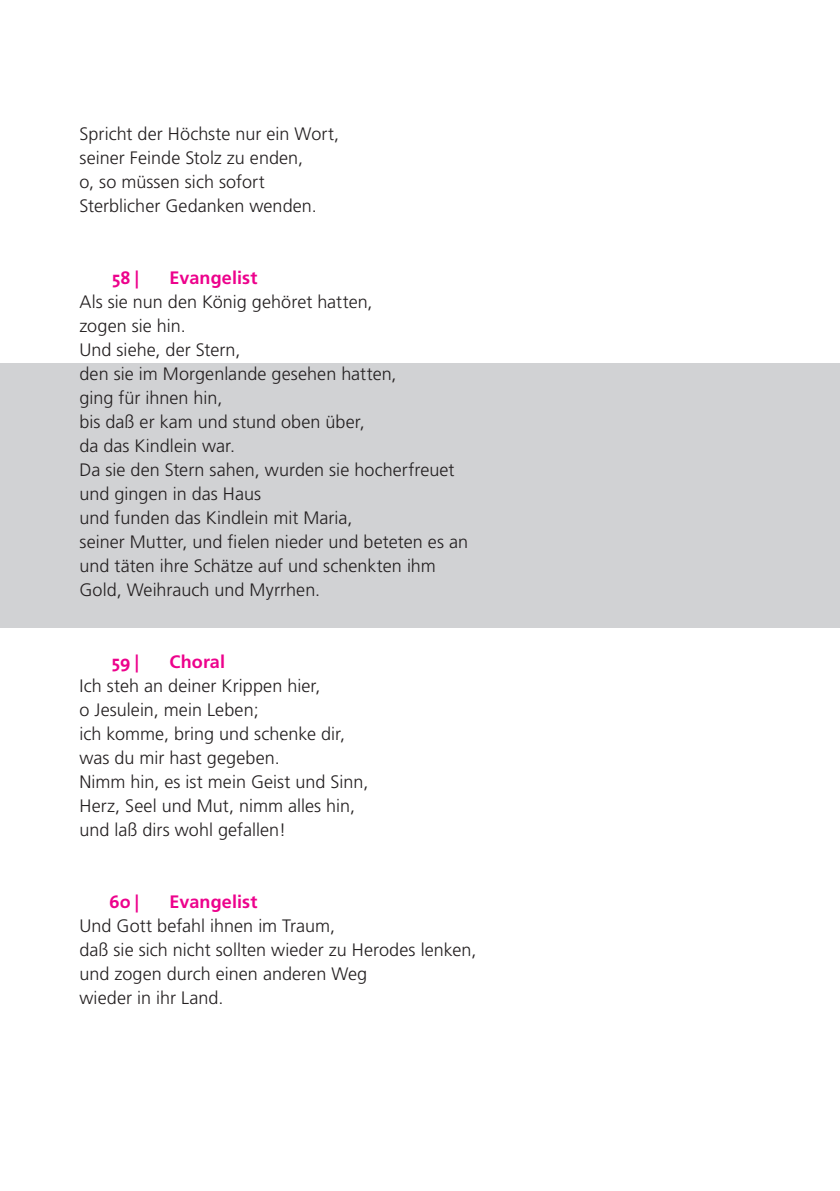
<style>
.page{position:relative;width:840px;height:1191px;background:#fff}
.page>*{position:absolute;margin:0;border:0;box-sizing:border-box;transform-origin:0 0}
.t1{font:300 18px/24px "Frutiger";letter-spacing:.005em;color:#231f20}
.t2{font:700 18px "Frutiger";letter-spacing:.01em;color:#ed028c}
.t3{font:700 18px "The Sans";color:#ed028c}
</style>
<div class="page">
<div style="left:0;top:363px;width:839px;height:264px;background:#d1d2d4"></div>
<p class="t1" style="left:79px;top:122px;width:261px">Spricht der Höchste nur ein Wort, seiner Feinde Stolz zu enden,<br>o, so müssen sich sofort<br>Sterblicher Gedanken wenden.</p>
<p class="t3" style="left:112px;top:263px;width:29px">58|</p>
<p class="t2" style="left:169px;top:267px;width:89px">Evangelist</p>
<p class="t1" style="left:79px;top:290px;width:390px">Als sie nun den König gehöret hatten,<br>zogen sie hin.<br>Und siehe, der Stern,<br>den sie im Morgenlande gesehen hatten,<br>ging für ihnen hin,<br>bis daß er kam und stund oben über,<br>da das Kindlein war.<br>Da sie den Stern sahen, wurden sie hocherfreuet und gingen in das Haus<br>und funden das Kindlein mit Maria,<br>seiner Mutter, und fielen nieder und beteten es an und täten ihre Schätze auf und schenkten ihm<br>Gold, Weihrauch und Myrrhen.</p>
<p class="t3" style="left:112px;top:647px;width:29px">59 |</p>
<p class="t2" style="left:169px;top:651px;width:57px">Choral</p>
<p class="t1" style="left:79px;top:674px;width:290px">Ich steh an deiner Krippen hier,<br>o Jesulein, mein Leben;<br>ich komme, bring und schenke dir, was du mir hast gegeben.<br>Nimm hin, es ist mein Geist und Sinn,<br>Herz, Seel und Mut, nimm alles hin, und laß dirs wohl gefallen!</p>
<p class="t3" style="left:109px;top:887px;width:32px">60|</p>
<p class="t2" style="left:169px;top:891px;width:89px">Evangelist</p>
<p class="t1" style="left:79px;top:914px;width:398px">Und Gott befahl ihnen im Traum,<br>daß sie sich nicht sollten wieder zu Herodes lenken, und zogen durch einen anderen Weg<br>wieder in ihr Land.</p>
</div>
